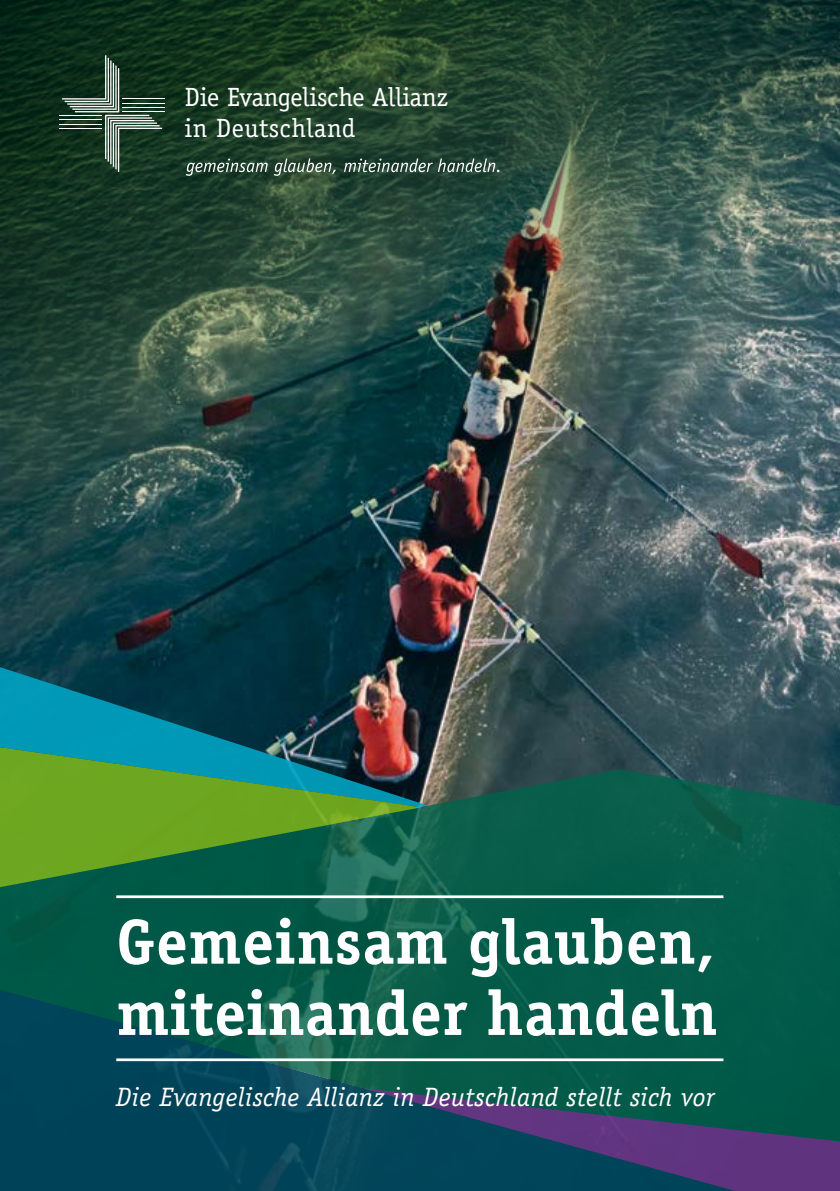
<style>
.page{position:relative;width:840px;height:1191px;background:#fff}
.page>*{position:absolute;margin:0;border:0;box-sizing:border-box;transform-origin:0 0}
.t1{font:700 63.6px/71.2px "Officina Serif";color:#fff}
.t2{font:italic 26.6px "Officina Serif Std";letter-spacing:.01em;color:#fff}
.t3{font:26.4px/31.6px "Officina Serif";letter-spacing:-.005em;color:#fff}
</style>
<div class="page">
<svg style="left:0;top:871px;width:839px;height:217px;background:#045a48"></svg>
<img style="left:0;top:0;width:839px;height:871px">
<svg style="left:0;top:661px;width:427px;height:146px;background:#15505f"></svg>
<svg style="left:62px;top:55px;width:100px;height:117px;background:#2e4b39"></svg>
<hr style="left:60px;top:115px;width:42px;height:1px;background:#fff">
<hr style="left:122px;top:111px;width:42px;height:1px;background:#fff">
<hr style="left:60px;top:120px;width:42px;height:1px;background:#fff">
<hr style="left:122px;top:107px;width:42px;height:1px;background:#fff">
<hr style="left:60px;top:124px;width:42px;height:1px;background:#fff">
<hr style="left:122px;top:103px;width:43px;height:1px;background:#fff">
<hr style="left:60px;top:128px;width:42px;height:1px;background:#fff">
<hr style="left:122px;top:99px;width:43px;height:1px;background:#fff">
<svg style="left:186px;top:158px;width:81px;height:18px"></svg>
<svg style="left:274px;top:158px;width:62px;height:18px"></svg>
<svg style="left:344px;top:158px;width:155px;height:14px;background:#546c61"></svg>
<svg style="left:0;top:985px;width:798px;height:206px;background:#055151"></svg>
<svg style="left:0;top:745px;width:420px;height:145px;background:#3f8643"></svg>
<svg style="left:363px;top:1088px;width:476px;height:103px;background:#224462"></svg>
<hr style="left:116px;top:895px;width:607px;height:3px;background:#fff">
<hr style="left:116px;top:1058px;width:607px;height:3px;background:#fff">
<p class="t3" style="left:185px;top:81px;width:265px">Die Evangelische Allianz in Deutschland</p>
<h1 class="t1" style="left:116px;top:905px;width:602px">Gemeinsam glauben, miteinander handeln</h1>
<p class="t2" style="left:116px;top:1082px;width:600px">Die Evangelische Allianz in Deutschland stellt sich vor</p>
</div>
